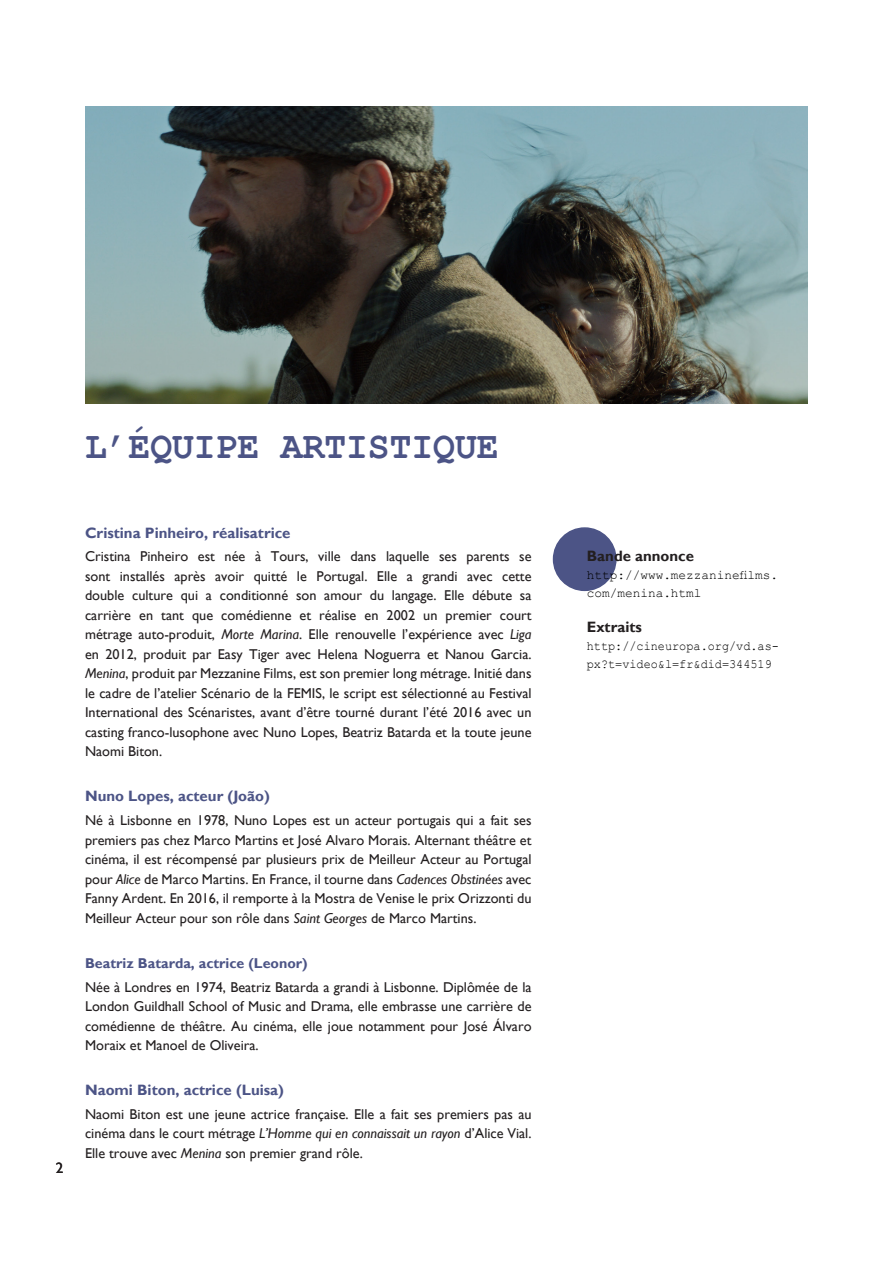
<style>
.page{position:relative;width:893px;height:1263px;background:#fff}
.page>*{position:absolute;margin:0;border:0;box-sizing:border-box;transform-origin:0 0}
.t1{font:700 39px "Courier New";color:#4c5486;scale:.93 1}
.t2{font:700 15px "Gill Sans";color:#4c5486}
.t3{font:700 15px "Gill Sans";color:#231f20}
.t4{font:15px "Gill Sans";color:#231f20}
.t5{font:14.25px/19.5px "Gill Sans";color:#231f20;text-align:justify}
.t6{font:700 14.25px "Gill Sans";color:#4c5486}
.t7{font:12.75px/18px "Courier New";color:#000;scale:.93 1}
.t8{font:12.75px/18px "Courier New";color:#000}
.s1{font-style:italic}
</style>
<div class="page">
<img style="left:85px;top:106px;width:723px;height:298px">
<div style="left:554px;top:528px;width:62px;height:62px;background:#4c5486;border-radius:50%"></div>
<div style="left:553px;top:527px;width:64px;height:64px;border:2px solid #4c5486;border-radius:50%"></div>
<p class="t1" style="left:85px;top:422px;width:446px">L’ÉQUIPE ARTISTIQUE</p>
<p class="t4" style="left:56px;top:1159px;width:9px">2</p>
<p class="t2" style="left:85px;top:524px;width:207px">Cristina Pinheiro, réalisatrice</p>
<p class="t5" style="left:85px;top:547px;width:448px">Cristina Pinheiro est née à Tours, ville dans laquelle ses parents se sont installés après avoir quitté le Portugal. Elle a grandi avec cette double culture qui a conditionné son amour du langage. Elle débute sa carrière en tant que comédienne et réalise en 2002 un premier court métrage auto-produit, <span class="s1">Morte Marina</span>. Elle renouvelle l’expérience avec <span class="s1">Liga </span>en 2012, produit par Easy Tiger avec Helena Noguerra et Nanou Garcia.<br><span class="s1">Menina</span>, produit par Mezzanine Films, est son premier long métrage. Initié dans le cadre de l’atelier Scénario de la FEMIS, le script est sélectionné au Festival International des Scénaristes, avant d’être tourné durant l’été 2016 avec un casting franco-lusophone avec Nuno Lopes, Beatriz Batarda et la toute jeune Naomi Biton.</p>
<p class="t2" style="left:85px;top:787px;width:186px">Nuno Lopes, acteur (João)</p>
<p class="t5" style="left:85px;top:811px;width:448px">Né à Lisbonne en 1978, Nuno Lopes est un acteur portugais qui a fait ses premiers pas chez Marco Martins et José Alvaro Morais. Alternant théâtre et cinéma, il est récompensé par plusieurs prix de Meilleur Acteur au Portugal pour <span class="s1">Alice</span> de Marco Martins. En France, il tourne dans <span class="s1">Cadences Obstinées</span> avec Fanny Ardent. En 2016, il remporte à la Mostra de Venise le prix Orizzonti du Meilleur Acteur pour son rôle dans <span class="s1">Saint Georges</span> de Marco Martins.</p>
<p class="t6" style="left:85px;top:954px;width:224px">Beatriz Batarda, actrice (Leonor)</p>
<p class="t5" style="left:85px;top:977px;width:448px">Née à Londres en 1974, Beatriz Batarda a grandi à Lisbonne. Diplômée de la London Guildhall School of Music and Drama, elle embrasse une carrière de comédienne de théâtre. Au cinéma, elle joue notamment pour José Álvaro Moraix et Manoel de Oliveira.</p>
<p class="t2" style="left:85px;top:1081px;width:200px">Naomi Biton, actrice (Luisa)</p>
<p class="t5" style="left:85px;top:1104px;width:448px">Naomi Biton est une jeune actrice française. Elle a fait ses premiers pas au cinéma dans le court métrage <span class="s1">L’Homme qui en connaissait un rayon</span> d’Alice Vial.<br>Elle trouve avec <span class="s1">Menina</span> son premier grand rôle.</p>
<p class="t3" style="left:587px;top:547px;width:109px">Bande annonce</p>
<p class="t8" style="left:587px;top:565px;width:193px">http://www.mezzaninefilms. com/menina.html</p>
<p class="t3" style="left:587px;top:618px;width:57px">Extraits</p>
<p class="t7" style="left:587px;top:636px;width:208px">http://cineuropa.org/vd.as&shy;px?t=video&amp;l=fr&amp;did=344519</p>
</div>
